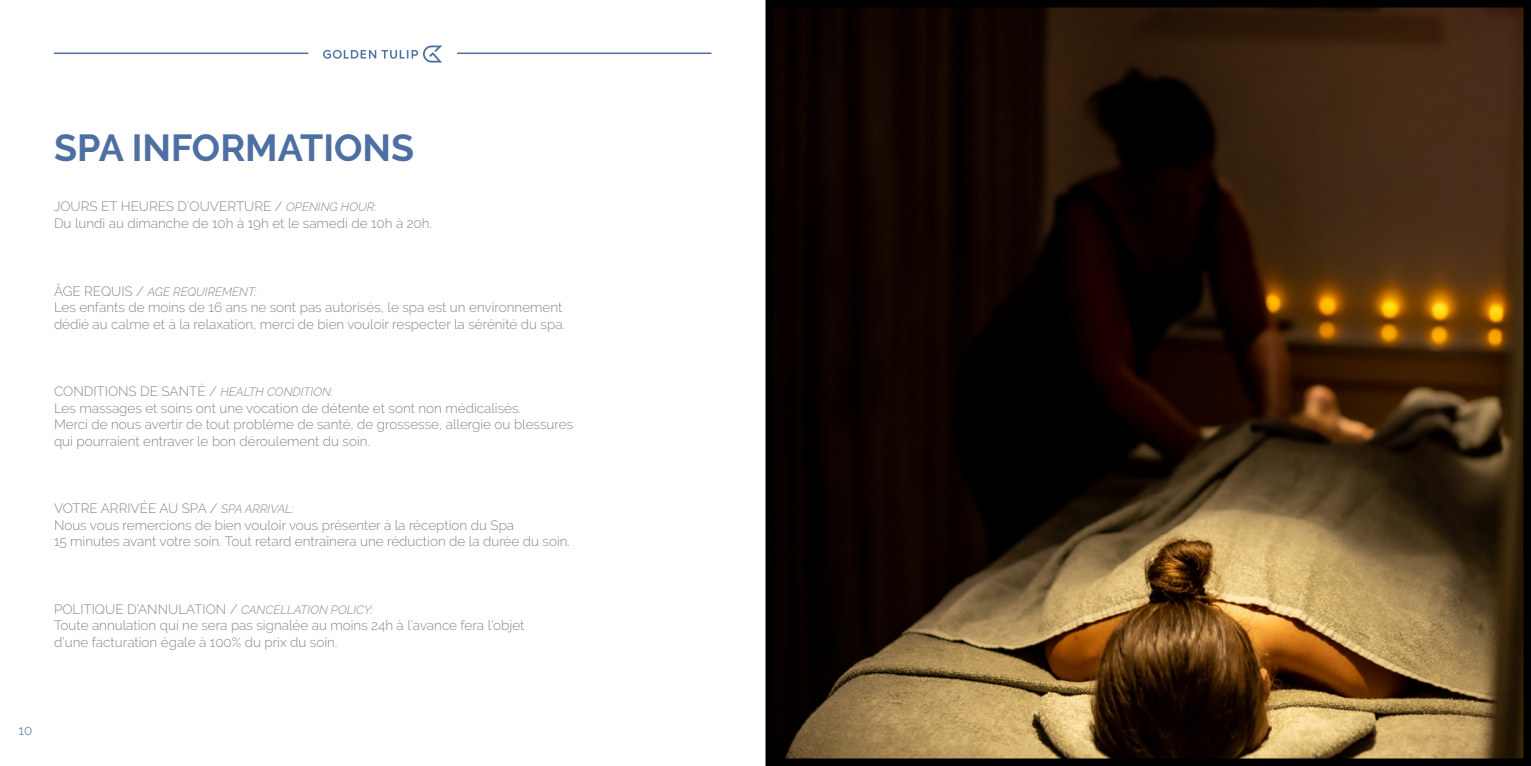
<style>
.page{position:relative;width:1531px;height:766px;background:#fff}
.page>*{position:absolute;margin:0;border:0;box-sizing:border-box;transform-origin:0 0}
.t1{font:700 37.5px "Raleway";color:#4d6fa1}
.t2{font:300 13.5px/16.5px "Raleway";color:#878787}
.t3{font:300 13.5px "Raleway";color:#4d6fa1}
.t4{font:italic 300 12px "Raleway";color:#878787}
.s1{font-style:italic;font-size:12px}
.s2{font-style:normal;font-size:13.5px}
</style>
<div class="page">
<hr style="left:54px;top:52px;width:254px;height:2px;background:#4d6fa1">
<hr style="left:457px;top:52px;width:254px;height:2px;background:#4d6fa1">
<svg style="left:323px;top:45px;width:119px;height:18px"></svg>
<img style="left:774px;top:9px;width:748px;height:747px">
<div style="left:765px;top:0;width:766px;height:765px;border:8px solid #000"></div>
<h1 class="t1" style="left:54px;top:126px;width:362px">SPA INFORMATIONS</h1>
<p class="t2" style="left:54px;top:198px;width:379px">JOURS ET HEURES D’OUVERTURE / <span class="s1">OPENING HOUR:<br></span>Du lundi au dimanche de 10h à 19h et le samedi de 10h à 20h.</p>
<p class="t4" style="left:54px;top:284px;width:204px"><span class="s2">ÂGE REQUIS /</span> AGE REQUIREMENT:</p>
<p class="t2" style="left:54px;top:299px;width:512px">Les enfants de moins de 16 ans ne sont pas autorisés, le spa est un environnement dédié au calme et à la relaxation, merci de bien vouloir respecter la sérénité du spa.</p>
<p class="t2" style="left:54px;top:383px;width:521px">CONDITIONS DE SANTÉ / <span class="s1">HEALTH CONDITION:<br></span>Les massages et soins ont une vocation de détente et sont non médicalisés.<br>Merci de nous avertir de tout problème de santé, de grossesse, allergie ou blessures qui pourraient entraver le bon déroulement du soin.</p>
<p class="t2" style="left:54px;top:500px;width:517px">VOTRE ARRIVÉE AU SPA / <span class="s1">SPA ARRIVAL:<br></span>Nous vous remercions de bien vouloir vous présenter à la réception du Spa<br>15 minutes avant votre soin. Tout retard entraînera une réduction de la durée du soin.</p>
<p class="t2" style="left:54px;top:600px;width:472px">POLITIQUE D’ANNULATION / <span class="s1">CANCELLATION POLICY:<br></span>Toute annulation qui ne sera pas signalée au moins 24h à l’avance fera l’objet d’une facturation égale à 100% du prix du soin.</p>
<p class="t3" style="left:19px;top:722px;width:15px">10</p>
</div>
